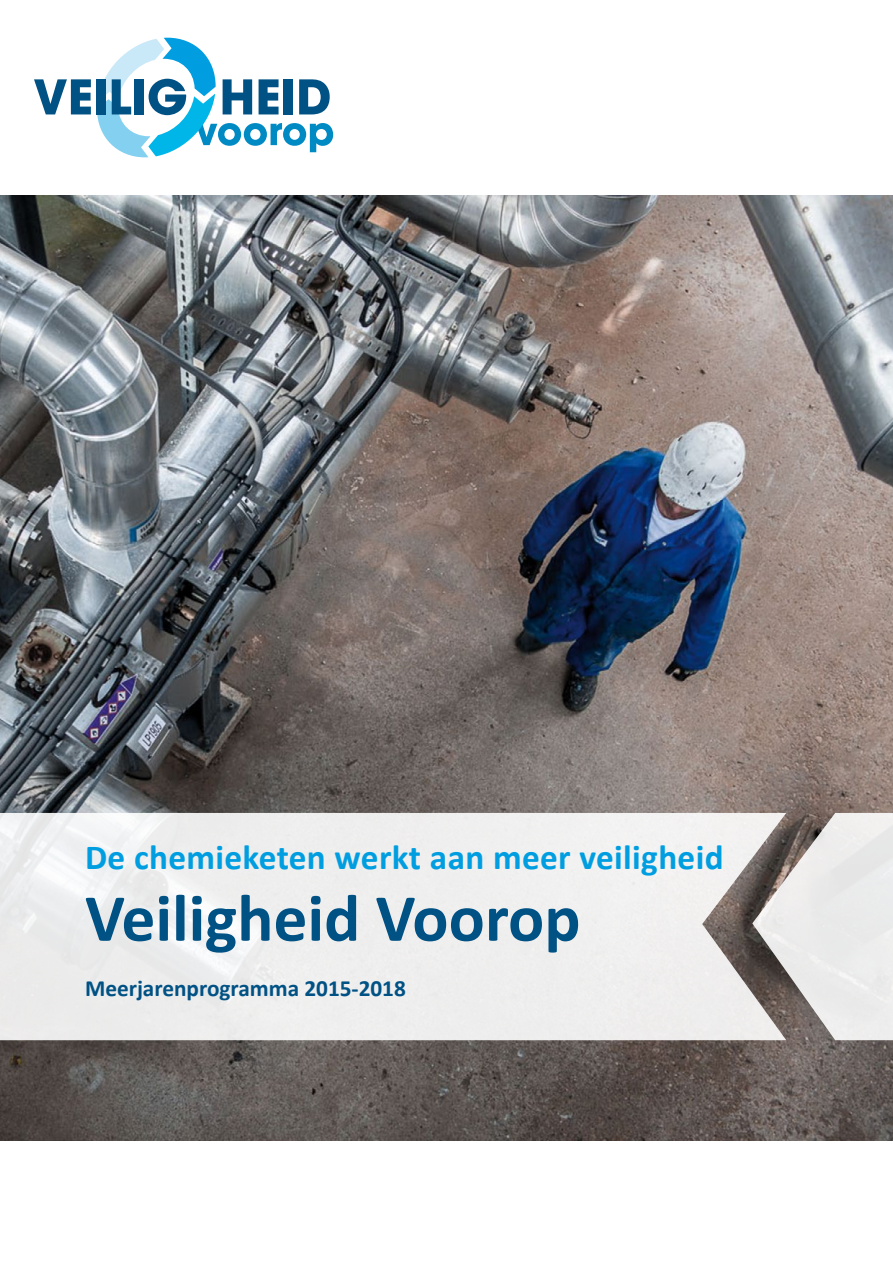
<style>
.page{position:relative;width:893px;height:1263px;background:#fff}
.page>*{position:absolute;margin:0;border:0;box-sizing:border-box;transform-origin:0 0}
.t1{font:700 67.5px "Calibri";color:#005184}
.t2{font:700 35.25px "Calibri";letter-spacing:.01em;color:#009ee0}
.t3{font:700 23.25px "Calibri";color:#005184}
</style>
<div class="page">
<img style="left:0;top:196px;width:893px;height:944px">
<svg style="left:34px;top:79px;width:57px;height:35px"></svg>
<div style="left:96px;top:79px;width:9px;height:35px;background:#005184"></div>
<svg style="left:97px;top:38px;width:236px;height:119px"></svg>
<div style="left:0;top:813px;width:752px;height:227px;background:#efeeee"></div>
<svg style="left:752px;top:813px;width:141px;height:227px;background:#c9c6c5"></svg>
<p class="t2" style="left:85px;top:835px;width:640px">De chemieketen werkt aan meer veiligheid</p>
<h1 class="t1" style="left:85px;top:875px;width:497px">Veiligheid Voorop</h1>
<p class="t3" style="left:85px;top:973px;width:322px">Meerjarenprogramma 2015-2018</p>
</div>
